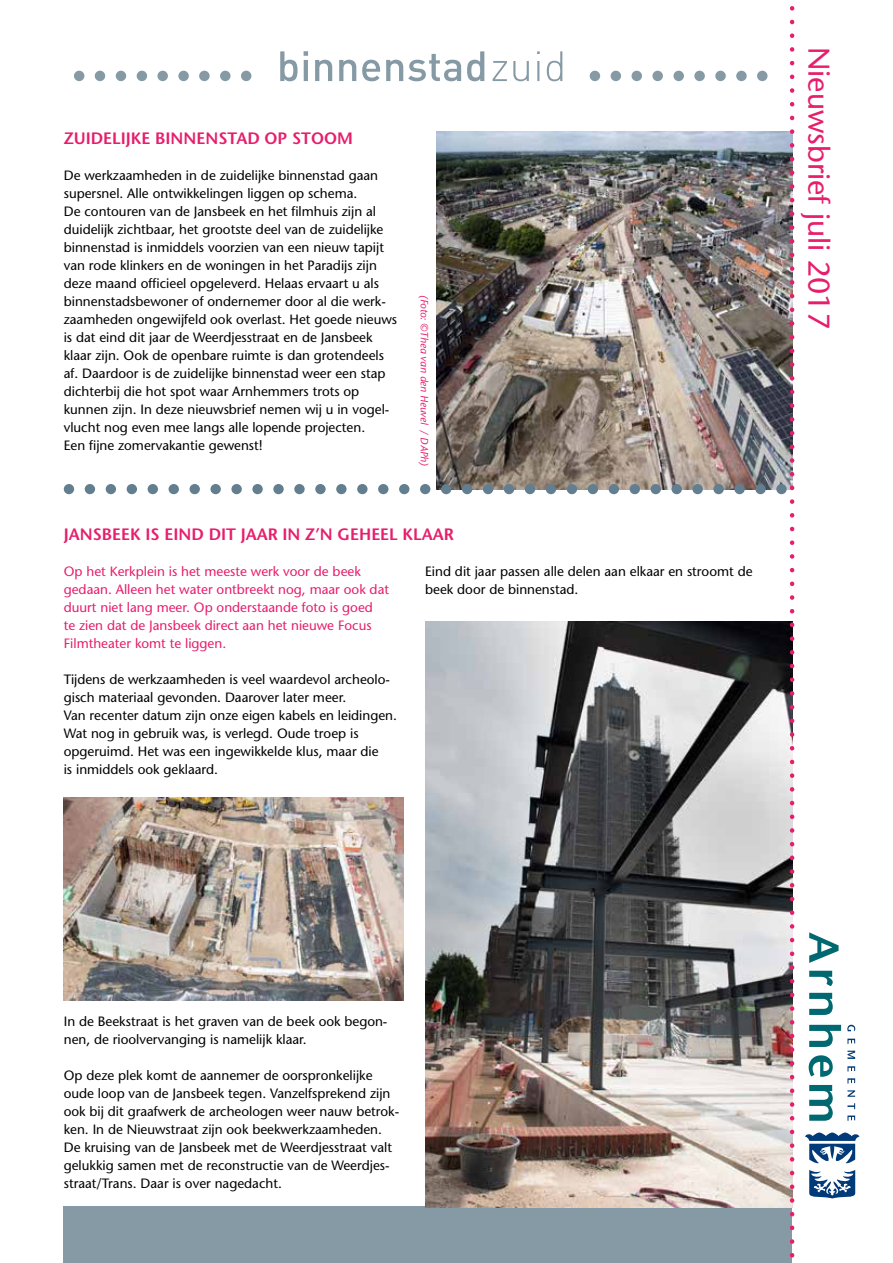
<style>
.page{position:relative;width:893px;height:1263px;background:#fff}
.page>*{position:absolute;margin:0;border:0;box-sizing:border-box;transform-origin:0 0}
.t1{font:30px "Stone Sans";color:#e71e6c}
.t2{font:600 16.5px "Stone Sans";color:#e71e6c}
.t3{font:13.5px/18px "Stone Sans";color:#000}
.t4{font:13.5px/18px "Stone Sans";color:#e71e6c}
.t5{font:italic 10.5px "Stone Sans";color:#e71e6c}
</style>
<div class="page">
<div style="left:199px;top:71px;width:11px;height:10px;background:#859aa5;border-radius:50%"></div>
<div style="left:220px;top:71px;width:11px;height:10px;background:#859aa5;border-radius:50%"></div>
<div style="left:241px;top:71px;width:10px;height:10px;background:#859aa5;border-radius:50%"></div>
<div style="left:590px;top:71px;width:10px;height:10px;background:#859aa5;border-radius:50%"></div>
<div style="left:611px;top:71px;width:10px;height:10px;background:#859aa5;border-radius:50%"></div>
<div style="left:631px;top:71px;width:11px;height:10px;background:#859aa5;border-radius:50%"></div>
<div style="left:652px;top:71px;width:11px;height:10px;background:#859aa5;border-radius:50%"></div>
<svg style="left:280px;top:51px;width:282px;height:30px"></svg>
<div style="left:157px;top:71px;width:11px;height:10px;background:#859aa5;border-radius:50%"></div>
<div style="left:178px;top:71px;width:11px;height:10px;background:#859aa5;border-radius:50%"></div>
<div style="left:116px;top:71px;width:10px;height:10px;background:#859aa5;border-radius:50%"></div>
<div style="left:137px;top:71px;width:10px;height:10px;background:#859aa5;border-radius:50%"></div>
<div style="left:673px;top:71px;width:11px;height:10px;background:#859aa5;border-radius:50%"></div>
<div style="left:694px;top:71px;width:11px;height:10px;background:#859aa5;border-radius:50%"></div>
<div style="left:715px;top:71px;width:11px;height:10px;background:#859aa5;border-radius:50%"></div>
<div style="left:736px;top:71px;width:11px;height:10px;background:#859aa5;border-radius:50%"></div>
<div style="left:95px;top:71px;width:10px;height:10px;background:#859aa5;border-radius:50%"></div>
<div style="left:74px;top:71px;width:10px;height:10px;background:#859aa5;border-radius:50%"></div>
<div style="left:757px;top:71px;width:10px;height:10px;background:#859aa5;border-radius:50%"></div>
<svg style="left:809px;top:932px;width:29px;height:31px"></svg>
<svg style="left:809px;top:971px;width:24px;height:15px"></svg>
<svg style="left:809px;top:993px;width:24px;height:22px"></svg>
<svg style="left:809px;top:1025px;width:32px;height:22px"></svg>
<svg style="left:809px;top:1055px;width:24px;height:22px"></svg>
<svg style="left:809px;top:1085px;width:24px;height:36px"></svg>
<svg style="left:809px;top:1170px;width:46px;height:28px"></svg>
<svg style="left:805px;top:1132px;width:54px;height:32px"></svg>
<svg style="left:847px;top:1025px;width:8px;height:6px"></svg>
<svg style="left:847px;top:1039px;width:8px;height:5px"></svg>
<svg style="left:847px;top:1051px;width:8px;height:8px"></svg>
<svg style="left:847px;top:1066px;width:8px;height:5px"></svg>
<svg style="left:847px;top:1078px;width:8px;height:5px"></svg>
<svg style="left:847px;top:1090px;width:8px;height:7px"></svg>
<svg style="left:847px;top:1103px;width:8px;height:6px"></svg>
<svg style="left:847px;top:1115px;width:8px;height:6px"></svg>
<div style="left:64px;top:1207px;width:728px;height:56px;background:#859aa5"></div>
<img style="left:425px;top:621px;width:365px;height:587px">
<img style="left:437px;top:131px;width:353px;height:358px">
<div style="left:64px;top:484px;width:10px;height:10px;background:#627e8f;border-radius:50%"></div>
<div style="left:85px;top:484px;width:10px;height:10px;background:#627e8f;border-radius:50%"></div>
<div style="left:106px;top:484px;width:10px;height:10px;background:#627e8f;border-radius:50%"></div>
<div style="left:127px;top:484px;width:10px;height:10px;background:#627e8f;border-radius:50%"></div>
<div style="left:148px;top:484px;width:10px;height:10px;background:#627e8f;border-radius:50%"></div>
<div style="left:169px;top:484px;width:10px;height:10px;background:#627e8f;border-radius:50%"></div>
<div style="left:190px;top:484px;width:10px;height:10px;background:#627e8f;border-radius:50%"></div>
<div style="left:210px;top:484px;width:11px;height:10px;background:#627e8f;border-radius:50%"></div>
<div style="left:231px;top:484px;width:11px;height:10px;background:#627e8f;border-radius:50%"></div>
<div style="left:252px;top:484px;width:11px;height:10px;background:#627e8f;border-radius:50%"></div>
<div style="left:273px;top:484px;width:11px;height:10px;background:#627e8f;border-radius:50%"></div>
<div style="left:294px;top:484px;width:11px;height:10px;background:#627e8f;border-radius:50%"></div>
<div style="left:315px;top:484px;width:11px;height:10px;background:#627e8f;border-radius:50%"></div>
<div style="left:336px;top:484px;width:11px;height:10px;background:#627e8f;border-radius:50%"></div>
<div style="left:357px;top:484px;width:11px;height:10px;background:#627e8f;border-radius:50%"></div>
<div style="left:378px;top:484px;width:10px;height:10px;background:#627e8f;border-radius:50%"></div>
<div style="left:399px;top:484px;width:10px;height:10px;background:#627e8f;border-radius:50%"></div>
<div style="left:420px;top:484px;width:10px;height:10px;background:#627e8f;border-radius:50%"></div>
<div style="left:441px;top:484px;width:10px;height:10px;background:#627e8f;border-radius:50%"></div>
<div style="left:462px;top:484px;width:10px;height:10px;background:#627e8f;border-radius:50%"></div>
<div style="left:483px;top:484px;width:10px;height:10px;background:#627e8f;border-radius:50%"></div>
<div style="left:504px;top:484px;width:10px;height:10px;background:#627e8f;border-radius:50%"></div>
<div style="left:525px;top:484px;width:10px;height:10px;background:#627e8f;border-radius:50%"></div>
<div style="left:546px;top:484px;width:10px;height:10px;background:#627e8f;border-radius:50%"></div>
<div style="left:567px;top:484px;width:10px;height:10px;background:#627e8f;border-radius:50%"></div>
<div style="left:588px;top:484px;width:10px;height:10px;background:#627e8f;border-radius:50%"></div>
<div style="left:609px;top:484px;width:10px;height:10px;background:#627e8f;border-radius:50%"></div>
<div style="left:630px;top:484px;width:10px;height:10px;background:#627e8f;border-radius:50%"></div>
<div style="left:651px;top:484px;width:10px;height:10px;background:#627e8f;border-radius:50%"></div>
<div style="left:671px;top:484px;width:11px;height:10px;background:#627e8f;border-radius:50%"></div>
<div style="left:692px;top:484px;width:11px;height:10px;background:#627e8f;border-radius:50%"></div>
<div style="left:713px;top:484px;width:11px;height:10px;background:#627e8f;border-radius:50%"></div>
<div style="left:734px;top:484px;width:11px;height:10px;background:#627e8f;border-radius:50%"></div>
<div style="left:755px;top:484px;width:11px;height:10px;background:#627e8f;border-radius:50%"></div>
<div style="left:776px;top:484px;width:11px;height:10px;background:#627e8f;border-radius:50%"></div>
<img style="left:64px;top:797px;width:340px;height:203px">
<img style="left:790px;top:6px;width:4px;height:1252px">
<p class="t2" style="left:64px;top:128px;width:291px">ZUIDELIJKE BINNENSTAD OP STOOM</p>
<p class="t3" style="left:64px;top:166px;width:335px">De werkzaamheden in de zuidelijke binnenstad gaan supersnel. Alle ontwikkelingen liggen op schema.<br>De contouren van de Jansbeek en het filmhuis zijn al duidelijk zichtbaar, het grootste deel van de zuidelijke binnenstad is inmiddels voorzien van een nieuw tapijt van rode klinkers en de woningen in het Paradijs zijn deze maand officieel opgeleverd. Helaas ervaart u als binnenstadsbewoner of ondernemer door al die werk&shy;zaamheden ongewijfeld ook overlast. Het goede nieuws is dat eind dit jaar de Weerdjesstraat en de Jansbeek klaar zijn. Ook de openbare ruimte is dan grotendeels af. Daardoor is de zuidelijke binnenstad weer een stap dichterbij die hot spot waar Arnhemmers trots op kunnen zijn. In deze nieuwsbrief nemen wij u in vogel&shy;vlucht nog even mee langs alle lopende projecten.<br>Een fijne zomervakantie gewenst!</p>
<p class="t5" style="left:431px;top:295px;width:172px;rotate:90deg">(Foto: ©Thea van den Heuvel / DAPh)</p>
<p class="t2" style="left:64px;top:524px;width:392px">JANSBEEK IS EIND DIT JAAR IN Z’N GEHEEL KLAAR</p>
<p class="t3" style="left:425px;top:562px;width:329px">Eind dit jaar passen alle delen aan elkaar en stroomt de beek door de binnenstad.</p>
<p class="t4" style="left:64px;top:562px;width:327px">Op het Kerkplein is het meeste werk voor de beek gedaan. Alleen het water ontbreekt nog, maar ook dat duurt niet lang meer. Op onderstaande foto is goed<br>te zien dat de Jansbeek direct aan het nieuwe Focus Filmtheater komt te liggen.</p>
<p class="t3" style="left:64px;top:670px;width:335px">Tijdens de werkzaamheden is veel waardevol archeolo&shy;gisch materiaal gevonden. Daarover later meer.<br>Van recenter datum zijn onze eigen kabels en leidingen.<br>Wat nog in gebruik was, is verlegd. Oude troep is opgeruimd. Het was een ingewikkelde klus, maar die<br>is inmiddels ook geklaard.</p>
<h1 class="t1" style="left:837px;top:47px;width:284px;rotate:90deg">Nieuwsbrief juli 2017</h1>
<p class="t3" style="left:64px;top:1012px;width:325px">In de Beekstraat is het graven van de beek ook begon&shy;nen, de rioolvervanging is namelijk klaar.</p>
<p class="t3" style="left:64px;top:1066px;width:337px">Op deze plek komt de aannemer de oorspronkelijke oude loop van de Jansbeek tegen. Vanzelfsprekend zijn ook bij dit graafwerk de archeologen weer nauw betrok&shy;ken. In de Nieuwstraat zijn ook beekwerkzaamheden.<br>De kruising van de Jansbeek met de Weerdjesstraat valt gelukkig samen met de reconstructie van de Weerdjes&shy;straat/Trans. Daar is over nagedacht.</p>
</div>
